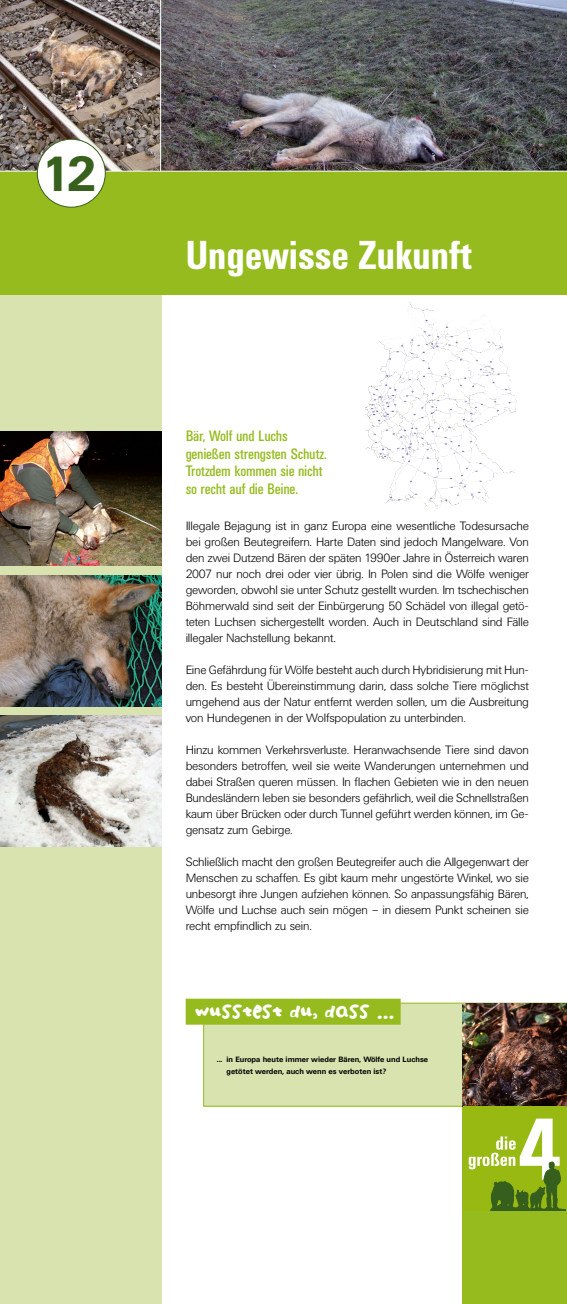
<style>
.page{position:relative;width:567px;height:1304px;background:#fff}
.page>*{position:absolute;margin:0;border:0;box-sizing:border-box;transform-origin:0 0}
.t1{font:700 48.68px "Univers BQ";color:#37601c}
.t2{font:700 40px "Univers Condensed BQ";color:#fff}
.t3{font:15px/17.6px "Univers Condensed BQ";letter-spacing:-.02em;color:#95bb1e}
.t4{font:14.54px "Childs Play Age Nine";color:#fff}
.t5{font:300 12px/16px "Univers BQ";letter-spacing:-.02em;color:#000;text-align:justify}
.t6{font:700 7.6px/12px "Univers BQ";color:#000}
</style>
<div class="page">
<div style="left:0;top:269px;width:162px;height:1035px;background:#d8e3af"></div>
<div style="left:463px;top:1094px;width:104px;height:210px;background:#95bb1e"></div>
<img style="left:161px;top:0;width:406px;height:171px">
<img style="left:0;top:0;width:160px;height:171px">
<div style="left:0;top:171px;width:567px;height:124px;background:#95bb1e"></div>
<div style="left:204px;top:1003px;width:362px;height:103px;background:#d8e3af"></div>
<div style="left:203px;top:1003px;width:364px;height:103px;border:1px solid #95bb1e"></div>
<img style="left:0;top:431px;width:162px;height:135px">
<img style="left:0;top:576px;width:162px;height:130px">
<img style="left:0;top:716px;width:162px;height:130px">
<hr style="left:0;top:171px;width:567px;height:1px;background:#fff">
<img style="left:463px;top:1003px;width:104px;height:104px">
<div style="left:37px;top:139px;width:68px;height:68px;background:#fff;border-radius:50%"></div>
<div style="left:37px;top:139px;width:69px;height:69px;border:1px solid #37601c;border-radius:50%"></div>
<div style="left:186px;top:999px;width:215px;height:26px;background:#95bb1e;border:3px solid #95bb1e"></div>
<div style="left:463px;top:1106px;width:103px;height:105px;background:#97b911"></div>
<svg style="left:469px;top:1119px;width:97px;height:91px"></svg>
<hr style="left:490px;top:1210px;width:76px;height:1px;background:#365e1c">
<h1 class="t1" style="left:41px;top:146px;width:57px">12</h1>
<h2 class="t2" style="left:186px;top:232px;width:288px">Ungewisse Zukunft</h2>
<p class="t3" style="left:186px;top:428px;width:143px">Bär, Wolf und Luchs genießen strengsten Schutz.<br>Trotzdem kommen sie nicht so recht auf die Beine.</p>
<p class="t5" style="left:186px;top:518px;width:345px">Illegale Bejagung ist in ganz Europa eine wesentliche Todesursache bei großen Beutegreifern. Harte Daten sind jedoch Mangelware. Von den zwei Dutzend Bären der späten 1990er Jahre in Österreich waren 2007 nur noch drei oder vier übrig. In Polen sind die Wölfe weniger geworden, obwohl sie unter Schutz gestellt wurden. Im tschechischen Böhmerwald sind seit der Einbürgerung 50 Schädel von illegal getö&shy;teten Luchsen sichergestellt worden. Auch in Deutschland sind Fälle illegaler Nachstellung bekannt.</p>
<p class="t5" style="left:186px;top:662px;width:345px">Eine Gefährdung für Wölfe besteht auch durch Hybridisierung mit Hun&shy;den. Es besteht Übereinstimmung darin, dass solche Tiere möglichst umgehend aus der Natur entfernt werden sollen, um die Ausbreitung von Hundegenen in der Wolfspopulation zu unterbinden.</p>
<p class="t5" style="left:186px;top:742px;width:345px">Hinzu kommen Verkehrsverluste. Heranwachsende Tiere sind davon besonders betroffen, weil sie weite Wanderungen unternehmen und dabei Straßen queren müssen. In flachen Gebieten wie in den neuen Bundesländern leben sie besonders gefährlich, weil die Schnellstraßen kaum über Brücken oder durch Tunnel geführt werden können, im Ge&shy;gensatz zum Gebirge.</p>
<p class="t5" style="left:186px;top:854px;width:345px">Schließlich macht den großen Beutegreifer auch die Allgegenwart der Menschen zu schaffen. Es gibt kaum mehr ungestörte Winkel, wo sie unbesorgt ihre Jungen aufziehen können. So anpassungsfähig Bären, Wölfe und Luchse auch sein mögen – in diesem Punkt scheinen sie recht empfindlich zu sein.</p>
<p class="t4" style="left:195px;top:1004px;width:201px">WUSSTEST DU, DASS …</p>
<p class="t6" style="left:227px;top:1054px;width:203px;text-indent:-10px">... in Europa heute immer wieder Bären, Wölfe und Luchse getötet werden, auch wenn es verboten ist?</p>
</div>
